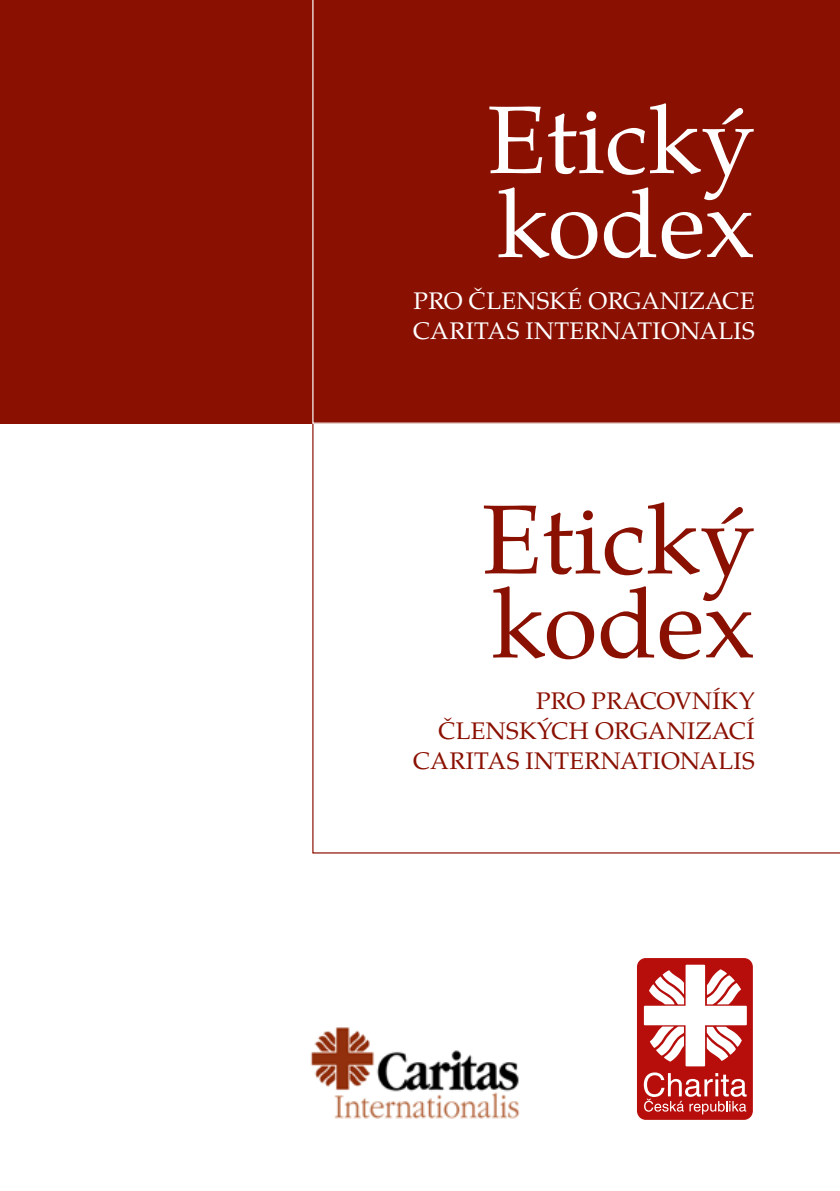
<style>
.page{position:relative;width:840px;height:1191px;background:#fff}
.page>*{position:absolute;margin:0;border:0;box-sizing:border-box;transform-origin:0 0}
.t1{font:98px/84px "Te X Gyre Pagella";color:#8a1002}
.t2{font:96px/84px "Te X Gyre Pagella";color:#fff}
.t3{font:24px/30px "Te X Gyre Pagella";letter-spacing:.015em;color:#8a1002;text-align:right}
.t4{font:24px/30px "Te X Gyre Pagella";letter-spacing:.015em;color:#fff}
</style>
<div class="page">
<div style="left:0;top:0;width:839px;height:423px;background:#8a1002"></div>
<svg style="left:637px;top:958px;width:115px;height:162px"></svg>
<img style="left:310px;top:1027px;width:210px;height:92px">
<svg style="left:312px;top:424px;width:527px;height:429px"></svg>
<svg style="left:312px;top:0;width:527px;height:424px"></svg>
<h2 class="t2" style="left:487px;top:92px;width:269px">ETICKÝ<br>KODEX</h2>
<p class="t4" style="left:413px;top:284px;width:343px">PRO ČLENSKÉ ORGANIZACE<br>CARITAS INTERNATIONALIS</p>
<h1 class="t1" style="left:481px;top:491px;width:274px">ETICKÝ<br>KODEX</h1>
<p class="t3" style="left:413px;top:684px;width:343px">PRO PRACOVNÍKY<br>ČLENSKÝCH ORGANIZACÍ<br>CARITAS INTERNATIONALIS</p>
</div>
